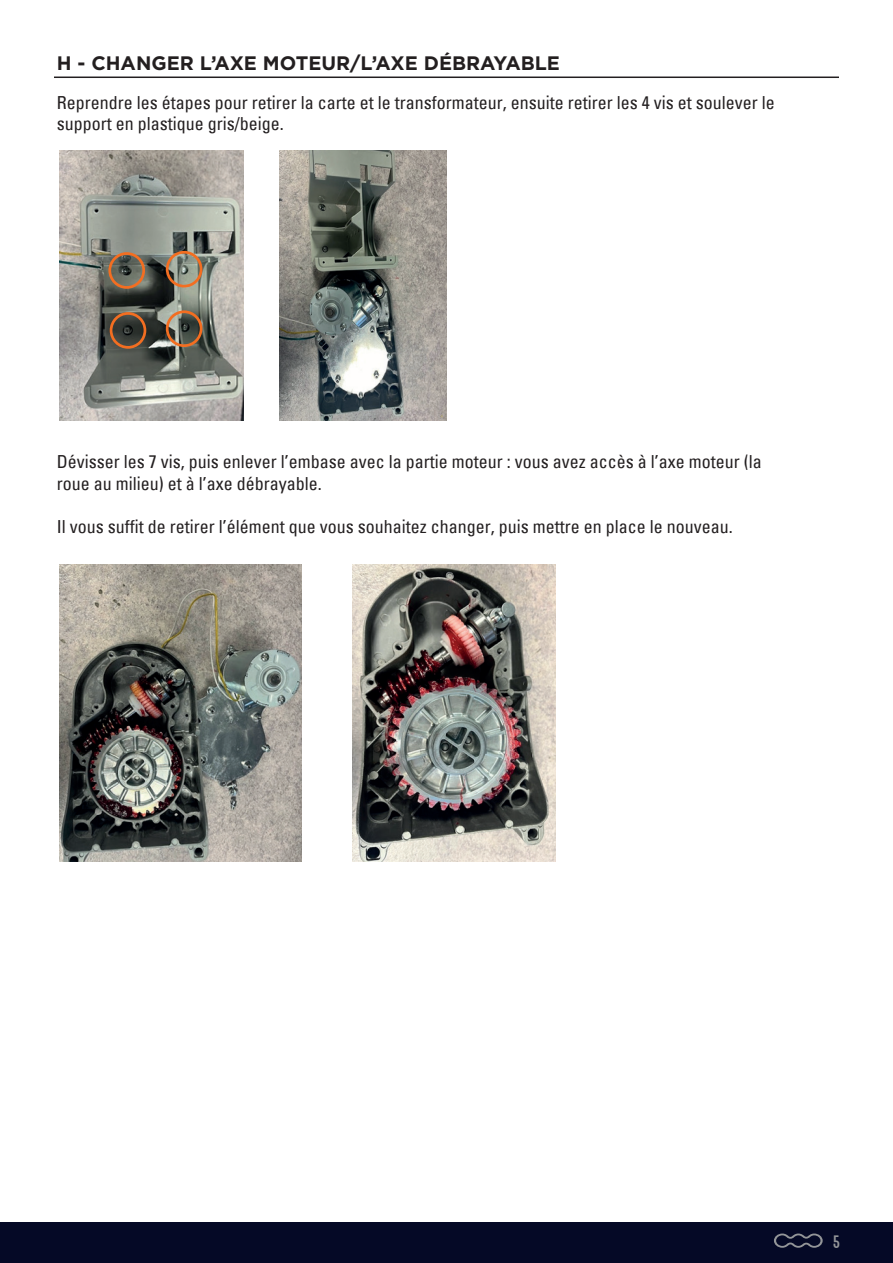
<style>
.page{position:relative;width:893px;height:1263px;background:#fff}
.page>*{position:absolute;margin:0;border:0;box-sizing:border-box;transform-origin:0 0}
.t1{font:700 19.5px "Gotham";color:#231f20}
.t2{font:condensed 18px/21.6px "Univers";color:#231f20}
.t3{font:18px "Kenzo";color:#939598}
</style>
<div class="page">
<div style="left:0;top:1223px;width:124px;height:40px;background:#050926"></div>
<div style="left:124px;top:1223px;width:769px;height:40px;background:#050926"></div>
<svg style="left:774px;top:1233px;width:49px;height:15px"></svg>
<hr style="left:54px;top:77px;width:785px;height:1px;background:#231f20">
<img style="left:60px;top:150px;width:184px;height:270px">
<img style="left:279px;top:150px;width:167px;height:270px">
<div style="left:108px;top:252px;width:37px;height:37px;border:3px solid #f36e21;border-radius:50%"></div>
<div style="left:166px;top:251px;width:36px;height:36px;border:3px solid #f36e21;border-radius:50%"></div>
<div style="left:110px;top:312px;width:36px;height:37px;border:3px solid #f36e21;border-radius:50%"></div>
<div style="left:166px;top:310px;width:36px;height:37px;border:3px solid #f36e21;border-radius:50%"></div>
<img style="left:60px;top:565px;width:241px;height:297px">
<img style="left:352px;top:565px;width:203px;height:297px">
<p class="t1" style="left:57px;top:50px;width:505px">H - CHANGER L’AXE MOTEUR/L’AXE DÉBRAYABLE</p>
<p class="t2" style="left:57px;top:91px;width:719px">Reprendre les étapes pour retirer la carte et le transformateur, ensuite retirer les 4 vis et soulever le support en plastique gris/beige.</p>
<p class="t2" style="left:57px;top:451px;width:706px">Dévisser les 7 vis, puis enlever l’embase avec la partie moteur : vous avez accès à l’axe moteur (la roue au milieu) et à l’axe débrayable.</p>
<p class="t2" style="left:57px;top:516px;width:677px">Il vous suffit de retirer l’élément que vous souhaitez changer, puis mettre en place le nouveau.</p>
<p class="t3" style="left:833px;top:1231px;width:8px">5</p>
</div>
